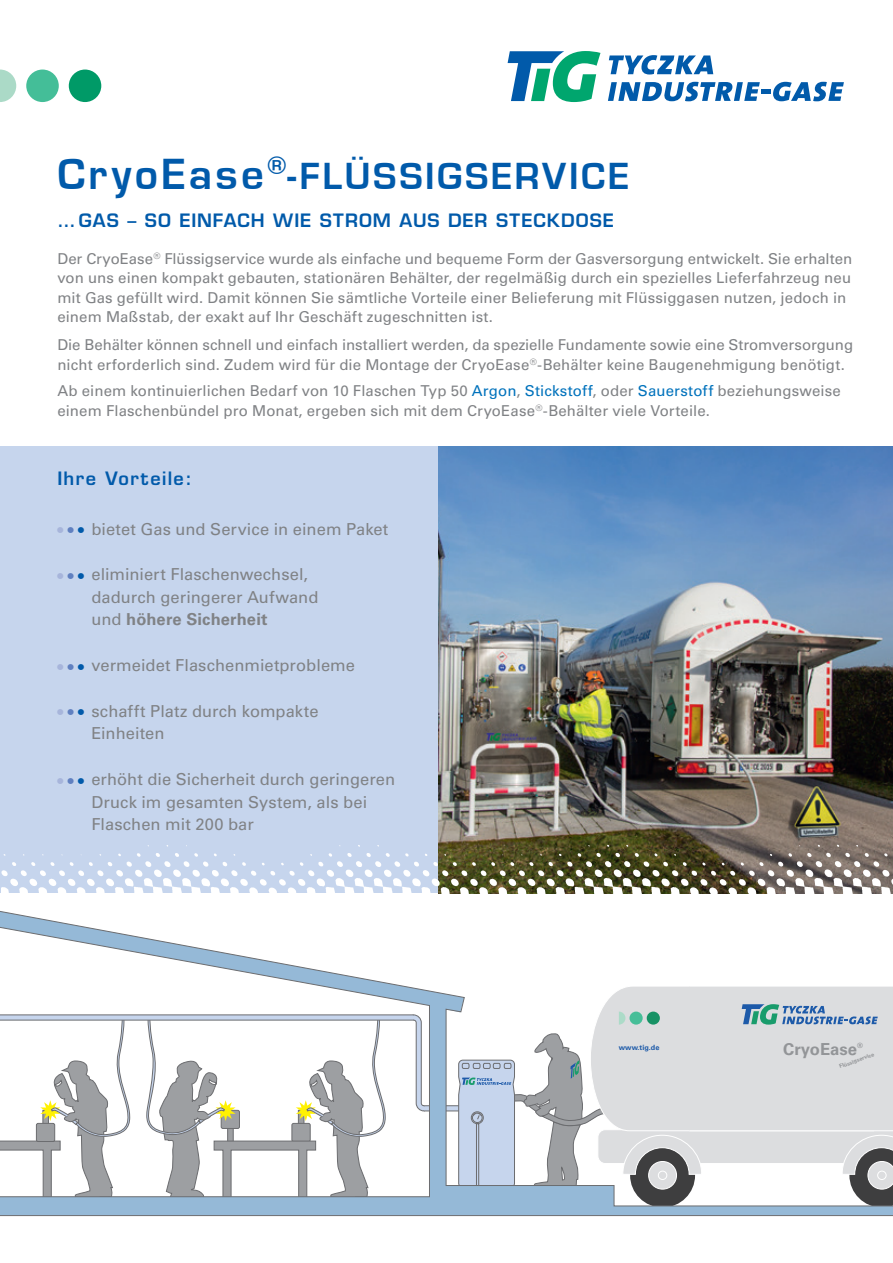
<style>
.page{position:relative;width:893px;height:1263px;background:#fff}
.page>*{position:absolute;margin:0;border:0;box-sizing:border-box;transform-origin:0 0}
.t1{font:700 39px "Eurostile";letter-spacing:.065em;color:#015aaa}
.t2{font:600 18px "Eurostile";letter-spacing:.06em;color:#015aaa}
.t3{font:600 18px "Eurostile";letter-spacing:.08em;color:#015aaa}
.t4{font:16.5px/22.5px "Univers";letter-spacing:.005em;color:#808285}
.t5{font:700 16.5px "Univers";color:#939598}
.t6{font:15px/19.5px "Univers";letter-spacing:.005em;color:#808285}
.t7{font:700 7.2px "Univers";color:#1d5aa9}
.t8{font:700 7.2px "Univers";color:#939598}
.t9{font:700 5.4px "Univers";color:#939598}
.s1{font-size:45px}
.s2{color:#0072bc}
.s3{font-weight:700;color:#a7b5db}
.s4{font-weight:700;color:#6080c0}
.s5{font-weight:700;color:#015aaa}
.s6{font-weight:700}
</style>
<div class="page">
<div style="left:0;top:446px;width:577px;height:447px;background:#c6d5ed"></div>
<svg style="left:609px;top:55px;width:104px;height:20px"></svg>
<svg style="left:608px;top:82px;width:152px;height:19px"></svg>
<div style="left:761px;top:89px;width:9px;height:5px;background:#015aaa"></div>
<svg style="left:773px;top:82px;width:71px;height:19px"></svg>
<svg style="left:508px;top:51px;width:92px;height:51px"></svg>
<img style="left:438px;top:446px;width:455px;height:359px">
<img style="left:2px;top:805px;width:891px;height:89px">
<svg style="left:0;top:911px;width:893px;height:305px"></svg>
<svg style="left:458px;top:985px;width:435px;height:222px"></svg>
<div style="left:26px;top:70px;width:33px;height:32px;background:#44be98;border-radius:50%"></div>
<svg style="left:0;top:70px;width:16px;height:32px"></svg>
<div style="left:69px;top:70px;width:32px;height:32px;background:#009a67;border-radius:50%"></div>
<h1 class="t1" style="left:57px;top:155px;width:573px"><span class="s1">CryoEase</span><sup>®</sup>-FLÜSSIGSERVICE</h1>
<p class="t2" style="left:57px;top:209px;width:558px">… GAS – SO EINFACH WIE STROM AUS DER STECKDOSE</p>
<p class="t6" style="left:57px;top:249px;width:796px">Der CryoEase<sup>®</sup> Flüssigservice wurde als einfache und bequeme Form der Gasversorgung entwickelt. Sie erhalten von uns einen kompakt gebauten, stationären Behälter, der regelmäßig durch ein spezielles Lieferfahrzeug neu mit Gas gefüllt wird. Damit können Sie sämtliche Vorteile einer Belieferung mit Flüssiggasen nutzen, jedoch in einem Maßstab, der exakt auf Ihr Geschäft zugeschnitten ist.</p>
<p class="t6" style="left:57px;top:335px;width:797px">Die Behälter können schnell und einfach installiert werden, da spezielle Fundamente sowie eine Stromversorgung nicht erforderlich sind. Zudem wird für die Montage der CryoEase<sup>®</sup>-Behälter keine Baugenehmigung benötigt.</p>
<p class="t6" style="left:57px;top:381px;width:785px">Ab einem kontinuierlichen Bedarf von 10 Flaschen Typ 50 <span class="s2">Argon</span>, <span class="s2">Stickstoff</span>, oder <span class="s2">Sauerstoff</span> beziehungsweise einem Flaschenbündel pro Monat, ergeben sich mit dem CryoEase<sup>®</sup>-Behälter viele Vorteile.</p>
<p class="t3" style="left:57px;top:467px;width:136px">Ihre Vorteile:</p>
<p class="t4" style="left:57px;top:518px;width:332px"><span class="s3">•</span> <span class="s4">•</span> <span class="s5">•</span> bietet Gas und Service in einem Paket</p>
<p class="t4" style="left:91px;top:563px;width:228px;text-indent:-34px"><span class="s3">•</span> <span class="s4">•</span> <span class="s5">•</span> eliminiert Flaschenwechsel, dadurch geringerer Aufwand und <span class="s6">höhere Sicherheit</span></p>
<p class="t4" style="left:57px;top:654px;width:299px"><span class="s3">•</span> <span class="s4">•</span> <span class="s5">•</span> vermeidet Flaschenmietprobleme</p>
<p class="t4" style="left:91px;top:700px;width:229px;text-indent:-34px"><span class="s3">•</span> <span class="s4">•</span> <span class="s5">•</span> schafft Platz durch kompakte<br>Einheiten</p>
<p class="t4" style="left:91px;top:768px;width:305px;text-indent:-34px"><span class="s3">•</span> <span class="s4">•</span> <span class="s5">•</span> erhöht die Sicherheit durch geringeren<br>Druck im gesamten System, als bei<br>Flaschen mit 200 bar</p>
<p class="t7" style="left:619px;top:1043px;width:42px">www.tig.de</p>
<p class="t5" style="left:783px;top:1039px;width:75px">CryoEase</p>
<p class="t8" style="left:857px;top:1041px;width:7px">®</p>
<p class="t9" style="left:838px;top:1063px;width:38px;rotate:-20deg">Flüssigservice</p>
</div>
